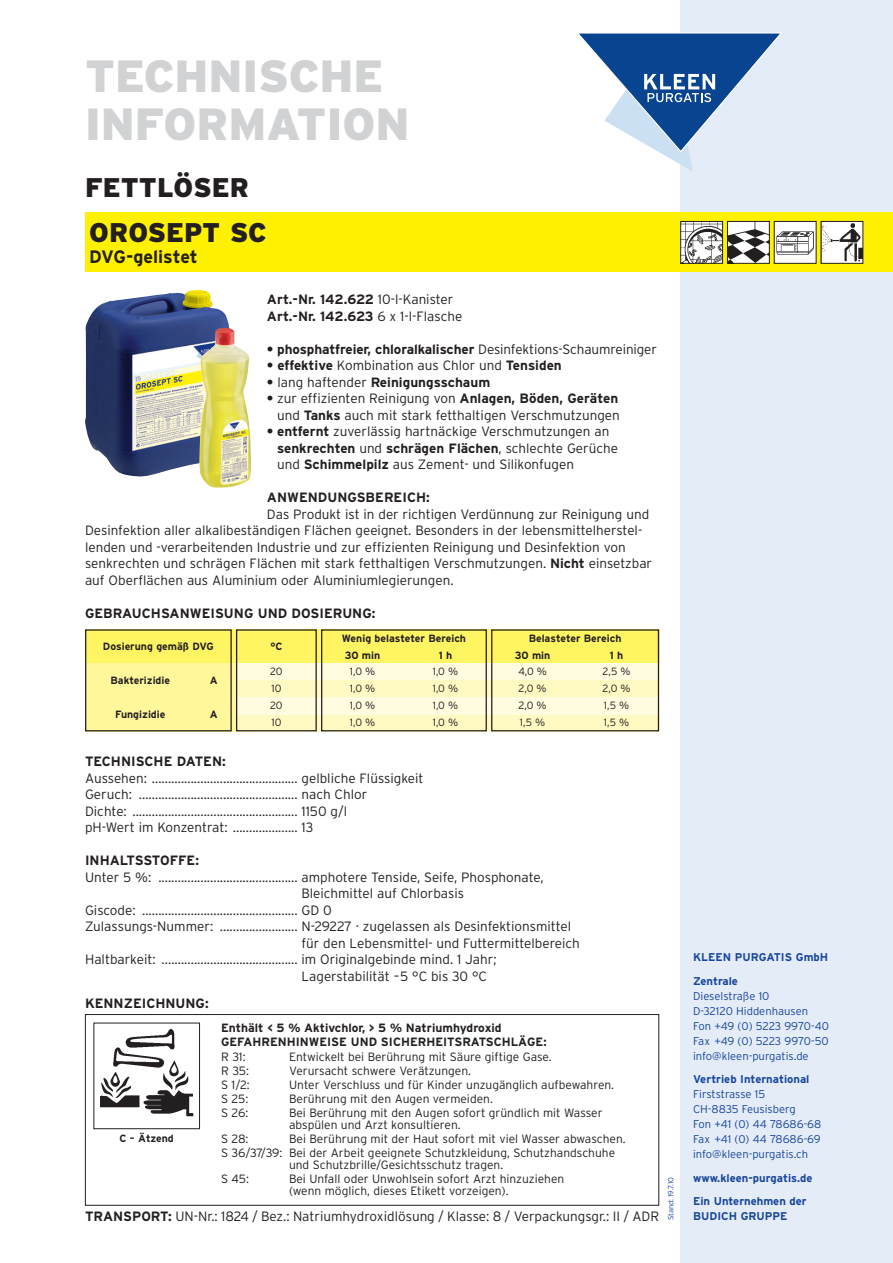
<style>
.page{position:relative;width:893px;height:1263px;background:#fff}
.page>*{position:absolute;margin:0;border:0;box-sizing:border-box;transform-origin:0 0}
.t1{font:900 45px/48px "Interstate";color:#d1d2d4}
.t2{font:900 27px/45px "Interstate";color:#231f20}
.t3{font:700 18px "Interstate";letter-spacing:-.01em;color:#231f20}
.t4{font:300 13.5px/16.5px "Interstate";color:#231f20}
.t5{font:700 13.5px/16.5px "Interstate";color:#231f20}
.t6{font:300 12px/12px "Interstate";color:#231f20}
.t7{font:700 12px/14.1px "Interstate";color:#231f20}
.t8{font:300 11.25px/15px "Interstate";color:#18469d}
.t9{font:700 11.25px/23.5px "Interstate";color:#18469d}
.t10{font:700 10.5px "Interstate";color:#231f20}
.t11{font:300 10.5px/17px "Interstate";letter-spacing:-.01em;color:#231f20;text-align:justify}
.t12{font:300 7.5px "Interstate";color:#18469d}
.s1{font-weight:300}
.s2{font-weight:700}
</style>
<div class="page">
<div style="left:680px;top:0;width:213px;height:1263px;background:#e4ecf7"></div>
<div style="left:85px;top:213px;width:808px;height:59px;background:#fff101"></div>
<img style="left:682px;top:223px;width:39px;height:39px">
<div style="left:680px;top:221px;width:43px;height:43px;border:1px solid #231f20"></div>
<img style="left:729px;top:223px;width:39px;height:39px">
<div style="left:727px;top:221px;width:43px;height:43px;border:1px solid #231f20"></div>
<img style="left:776px;top:223px;width:38px;height:39px">
<div style="left:774px;top:221px;width:42px;height:43px;border:1px solid #231f20"></div>
<img style="left:823px;top:223px;width:38px;height:39px">
<div style="left:821px;top:221px;width:42px;height:43px;border:1px solid #231f20"></div>
<svg style="left:579px;top:32px;width:203px;height:139px"></svg>
<img style="left:85px;top:290px;width:145px;height:187px">
<img style="left:199px;top:328px;width:52px;height:160px">
<div style="left:85px;top:1014px;width:574px;height:191px;border:1px solid #231f20"></div>
<img style="left:100px;top:1028px;width:94px;height:89px">
<div style="left:94px;top:1023px;width:106px;height:106px;border:1px solid #231f20"></div>
<div style="left:85px;top:629px;width:574px;height:34px;background:#fff461"></div>
<div style="left:236px;top:663px;width:423px;height:17px;background:#fffce0"></div>
<div style="left:236px;top:680px;width:423px;height:17px;background:#fffac1"></div>
<div style="left:236px;top:714px;width:423px;height:17px;background:#fffac1"></div>
<div style="left:85px;top:663px;width:151px;height:68px;background:#fff79a"></div>
<div style="left:236px;top:697px;width:423px;height:17px;background:#fffce0"></div>
<div style="left:85px;top:629px;width:147px;height:102px;border:1px solid #231f20"></div>
<div style="left:321px;top:629px;width:166px;height:102px;border:1px solid #231f20"></div>
<div style="left:236px;top:629px;width:81px;height:102px;border:1px solid #231f20"></div>
<div style="left:491px;top:629px;width:168px;height:102px;border:1px solid #231f20"></div>
<h1 class="t1" style="left:85px;top:52px;width:326px">TECHNISCHE<br>INFORMATION</h1>
<h2 class="t2" style="left:85px;top:166px;width:183px">FETTLÖSER<br>OROSEPT SC</h2>
<h3 class="t3" style="left:89px;top:247px;width:110px">DVG-gelistet</h3>
<p class="t5" style="left:267px;top:291px;width:197px">Art.-Nr. 142.622 <span class="s1">10-l-Kanister<br></span>Art.-Nr. 142.623 <span class="s1">6 x 1-l-Flasche</span></p>
<p class="t5" style="left:267px;top:341px;width:392px">• phosphatfreier, chloralkalischer <span class="s1">Desinfektions-Schaumreiniger</span></p>
<p class="t4" style="left:267px;top:357px;width:296px"><span class="s2">• effektive</span> Kombination aus Chlor und <span class="s2">Tensiden</span></p>
<p class="t5" style="left:267px;top:374px;width:225px">• <span class="s1">lang haftender</span> Reinigungsschaum</p>
<p class="t4" style="left:267px;top:390px;width:354px;text-align:right"><span class="s2">•</span> zur effizienten Reinigung von <span class="s2">Anlagen, Böden, Geräten </span>und <span class="s2">Tanks</span> auch mit stark fetthaltigen Verschmutzungen</p>
<p class="t4" style="left:277px;top:423px;width:342px;text-indent:-10px"><span class="s2">• entfernt</span> zuverlässig hartnäckige Verschmutzungen an <span class="s2">senkrechten</span> und <span class="s2">schrägen Flächen</span>, schlechte Gerüche und <span class="s2">Schimmelpilz</span> aus Zement- und Silikonfugen</p>
<p class="t5" style="left:267px;top:489px;width:164px">ANWENDUNGSBEREICH:</p>
<p class="t4" style="left:85px;top:506px;width:569px;text-indent:182px">Das Produkt ist in der richtigen Verdünnung zur Reinigung und Desinfektion aller alkalibeständigen Flächen geeignet. Besonders in der lebensmittelherstel&shy;lenden und -verarbeitenden Industrie und zur effizienten Reinigung und Desinfektion von senkrechten und schrägen Flächen mit stark fetthaltigen Verschmutzungen. <span class="s2">Nicht</span> einsetzbar auf Oberflächen aus Aluminium oder Aluminiumlegierungen.</p>
<p class="t5" style="left:85px;top:605px;width:292px">GEBRAUCHSANWEISUNG UND DOSIERUNG:</p>
<p class="t10" style="left:103px;top:640px;width:112px">Dosierung gemäß DVG</p>
<p class="t10" style="left:110px;top:674px;width:61px">Bakterizidie</p>
<p class="t10" style="left:210px;top:674px;width:9px">A</p>
<p class="t10" style="left:115px;top:708px;width:52px">Fungizidie</p>
<p class="t10" style="left:210px;top:708px;width:9px">A</p>
<p class="t10" style="left:270px;top:640px;width:14px">°C</p>
<p class="t11" style="left:270px;top:663px;width:14px">20<br>10<br>20</p>
<p class="t11" style="left:271px;top:714px;width:12px">10</p>
<p class="t10" style="left:342px;top:632px;width:126px">Wenig belasteter Bereich</p>
<p class="t10" style="left:529px;top:632px;width:94px">Belasteter Bereich</p>
<p class="t11" style="left:518px;top:663px;width:30px">4,0 % 2,0 % 2,0 %</p>
<p class="t11" style="left:603px;top:663px;width:29px">2,5 %</p>
<p class="t10" style="left:345px;top:649px;width:37px">30 min</p>
<p class="t10" style="left:439px;top:649px;width:15px">1 h</p>
<p class="t11" style="left:433px;top:680px;width:27px">1,0 %<br>1,0 %</p>
<p class="t11" style="left:350px;top:714px;width:27px">1,0 %</p>
<p class="t11" style="left:433px;top:714px;width:27px">1,0 %</p>
<p class="t10" style="left:515px;top:649px;width:37px">30 min</p>
<p class="t10" style="left:610px;top:649px;width:15px">1 h</p>
<p class="t11" style="left:602px;top:680px;width:30px">2,0 %<br>1,5 %</p>
<p class="t11" style="left:520px;top:714px;width:27px">1,5 %</p>
<p class="t11" style="left:604px;top:714px;width:27px">1,5 %</p>
<p class="t11" style="left:350px;top:663px;width:27px">1,0 % 1,0 % 1,0 %</p>
<p class="t11" style="left:433px;top:663px;width:27px">1,0 %</p>
<p class="t5" style="left:85px;top:753px;width:142px">TECHNISCHE DATEN:</p>
<p class="t4" style="left:85px;top:770px;width:340px">Aussehen: ............................................. gelbliche Flüssigkeit Geruch: ................................................. nach Chlor<br>Dichte: ................................................... 1150 g/l<br>pH-Wert im Konzentrat: .................... 13</p>
<p class="t5" style="left:85px;top:852px;width:115px">INHALTSSTOFFE:</p>
<p class="t4" style="left:85px;top:869px;width:460px">Unter 5 %: ........................................... amphotere Tenside, Seife, Phosphonate,</p>
<p class="t4" style="left:301px;top:885px;width:164px">Bleichmittel auf Chlorbasis</p>
<p class="t4" style="left:85px;top:902px;width:248px">Giscode: ................................................ GD 0</p>
<p class="t4" style="left:85px;top:918px;width:488px">Zulassungs-Nummer: ........................ N-29227 · zugelassen als Desinfektionsmittel</p>
<p class="t4" style="left:301px;top:935px;width:280px">für den Lebensmittel- und Futtermittelbereich</p>
<p class="t4" style="left:85px;top:951px;width:413px">Haltbarkeit: .......................................... im Originalgebinde mind. 1 Jahr;</p>
<p class="t4" style="left:301px;top:968px;width:187px">Lagerstabilität –5 °C bis 30 °C</p>
<p class="t5" style="left:85px;top:995px;width:125px">KENNZEICHNUNG:</p>
<p class="t7" style="left:221px;top:1021px;width:327px">Enthält &lt; 5 % Aktivchlor, &gt; 5 % Natriumhydroxid<br>GEFAHRENHINWEISE UND SICHERHEITSRATSCHLÄGE:</p>
<p class="t6" style="left:221px;top:1050px;width:26px">R 31:</p>
<p class="t6" style="left:289px;top:1050px;width:264px">Entwickelt bei Berührung mit Säure giftige Gase.</p>
<p class="t6" style="left:221px;top:1064px;width:29px">R 35:</p>
<p class="t6" style="left:289px;top:1064px;width:183px">Verursacht schwere Verätzungen.</p>
<p class="t6" style="left:221px;top:1079px;width:30px">S 1/2:</p>
<p class="t6" style="left:289px;top:1079px;width:326px">Unter Verschluss und für Kinder unzugänglich aufbewahren.</p>
<p class="t6" style="left:221px;top:1093px;width:29px">S 25:</p>
<p class="t6" style="left:289px;top:1093px;width:205px">Berührung mit den Augen vermeiden.</p>
<p class="t6" style="left:221px;top:1107px;width:29px">S 26:</p>
<p class="t6" style="left:289px;top:1107px;width:315px">Bei Berührung mit den Augen sofort gründlich mit Wasser abspülen und Arzt konsultieren.</p>
<p class="t6" style="left:221px;top:1133px;width:29px">S 28:</p>
<p class="t10" style="left:120px;top:1132px;width:56px">C – Ätzend</p>
<p class="t6" style="left:221px;top:1132px;width:406px;line-height:14.1px;text-indent:68px">Bei Berührung mit der Haut sofort mit viel Wasser abwaschen.<br>S 36/37/39: Bei der Arbeit geeignete Schutzkleidung, Schutzhandschuhe</p>
<p class="t6" style="left:289px;top:1159px;width:216px">und Schutzbrille/Gesichtsschutz tragen.</p>
<p class="t6" style="left:221px;top:1173px;width:29px">S 45:</p>
<p class="t6" style="left:289px;top:1173px;width:277px">Bei Unfall oder Unwohlsein sofort Arzt hinzuziehen (wenn möglich, dieses Etikett vorzeigen).</p>
<p class="t4" style="left:85px;top:1208px;width:576px"><span class="s2">TRANSPORT:</span> UN-Nr.: 1824 / Bez.: Natriumhydroxidlösung / Klasse: 8 / Verpackungsgr.: II / ADR</p>
<p class="t12" style="left:667px;top:1220px;width:45px;rotate:-90deg">Stand: 19.7.10</p>
<p class="t9" style="left:693px;top:946px;width:137px">KLEEN PURGATIS GmbH<br>Zentrale</p>
<p class="t8" style="left:693px;top:988px;width:137px">Dieselstraße 10<br>D-32120 Hiddenhausen<br>Fon +49 (0) 5223 9970-40<br>Fax +49 (0) 5223 9970-50 info@kleen-purgatis.de</p>
<p class="t9" style="left:693px;top:1068px;width:118px">Vertrieb International</p>
<p class="t8" style="left:693px;top:1087px;width:130px">Firststrasse 15<br>CH-8835 Feusisberg<br>Fon +41 (0) 44 78686-68<br>Fax +41 (0) 44 78686-69 info@kleen-purgatis.ch</p>
<p class="t9" style="left:693px;top:1166px;width:121px">www.kleen-purgatis.de<br>Ein Unternehmen der</p>
<p class="t9" style="left:693px;top:1205px;width:96px">BUDICH GRUPPE</p>
</div>
